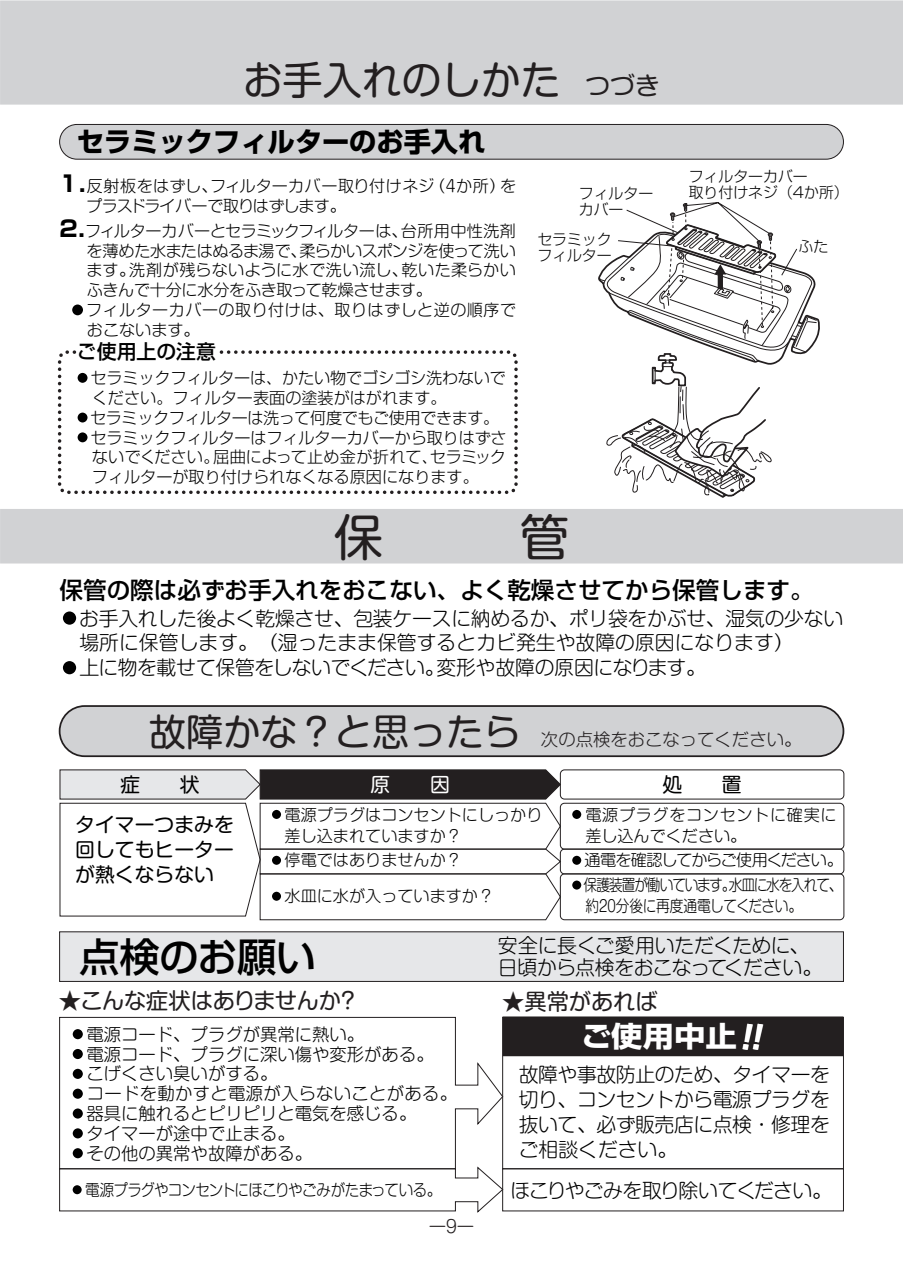
<style>
.page{position:relative;width:903px;height:1275px;background:#fff}
.page>*{position:absolute;margin:0;border:0;box-sizing:border-box;transform-origin:0 0}
.t1{font:49.52px "Shin M Go Pro";color:#231f20}
.t2{font:39.73px "Shin M Go Pro";color:#231f20}
.t3{font:500 39.73px "Shin Go Pro";letter-spacing:-.01em;color:#000}
.t4{font:700 28.35px "Shin Go Pro";color:#fff;scale:1.11 1}
.t5{font:700 27.3px "Shin Go Pro";color:#000}
.t6{font:500 23.62px "Shin Go Pro";color:#000}
.t7{font:22.4px "Shin M Go Pro";letter-spacing:-.01em;color:#231f20}
.t8{font:300 19.78px/24.8px "Shin M Go Pro";letter-spacing:-.015em;color:#000}
.t9{font:19.78px/39.6px "Shin M Go Pro";color:#000;text-align:center}
.t10{font:300 19.78px "Shin M Go Pro";letter-spacing:-.035em;color:#000}
.t11{font:300 19.78px "Shin M Go Pro";letter-spacing:-.05em;color:#000}
.t12{font:500 19.78px "Shin Go Pro";color:#000}
.t13{font:19.78px "Shin M Go Pro";color:#fff}
.t14{font:300 17.5px "Shin M Go Pro";color:#231f20}
.t15{font:300 17.32px "Shin M Go Pro";color:#000}
.t16{font:300 17.32px "Shin M Go Pro";color:#231f20}
.t17{font:300 16.1px/19.8px "Shin M Go Pro";color:#000}
.t18{font:300 16.1px/19.8px "Shin Go Pro";letter-spacing:-.01em;color:#000}
.t19{font:300 16.1px/19.8px "Shin M Go Pro";letter-spacing:-.02em;color:#000}
.t20{font:300 16.1px/21.2px "Shin M Go Pro";letter-spacing:-.07em;color:#000}
.t21{font:300 16.1px/19.8px "Shin M Go Pro";letter-spacing:.025em;color:#000}
.t22{font:300 16.1px "Shin M Go Pro";letter-spacing:-.045em;color:#000}
.t23{font:300 16.1px/21px "Shin M Go Pro";letter-spacing:.04em;color:#000}
.t24{font:300 16.1px "Shin M Go Pro";letter-spacing:-.055em;color:#000}
.t25{font:300 14.88px/30.3px "Shin Go Pro";color:#000}
.s1{font-size:24.85px}
.s2{font-family:"Shin Go Pro";font-weight:700;font-size:22.4px}
.s3{font-weight:400;font-size:37.27px}
</style>
<div class="page">
<div style="left:0;top:0;width:903px;height:105px;background:#d1d2d4"></div>
<svg style="left:58px;top:705px;width:787px;height:51px;background:#c8c9cb"></svg>
<svg style="left:59px;top:769px;width:786px;height:152px"></svg>
<div style="left:0;top:509px;width:903px;height:54px;background:#d1d2d4"></div>
<svg style="left:59px;top:124px;width:785px;height:36px;background:#c8c8ca"></svg>
<svg style="left:57px;top:350px;width:461px;height:142px"></svg>
<div style="left:60px;top:932px;width:783px;height:49px;background:#e6e7e9"></div>
<div style="left:59px;top:931px;width:785px;height:51px;border:1px solid #231f20"></div>
<svg style="left:59px;top:1016px;width:444px;height:151px"></svg>
<svg style="left:59px;top:1167px;width:444px;height:45px"></svg>
<div style="left:503px;top:1016px;width:340px;height:40px;background:#231f20"></div>
<div style="left:502px;top:1017px;width:342px;height:152px;border:1px solid #231f20"></div>
<svg style="left:598px;top:202px;width:222px;height:296px"></svg>
<h2 class="t2" style="left:243px;top:48px;width:418px">お手入れのしかた<span class="s1">　つづき</span></h2>
<h3 class="t5" style="left:77px;top:120px;width:410px">セラミックフィルターのお手入れ</h3>
<p class="t19" style="left:86px;top:174px;width:432px;text-indent:-27px"><span class="s2">1.</span>反射板をはずし、フィルターカバー取り付けネジ（4か所）をプラスドライバーで取りはずします。</p>
<p class="t17" style="left:86px;top:219px;width:431px;text-align:justify;text-indent:-27px"><span class="s2">2.</span>フィルターカバーとセラミックフィルターは、台所用中性洗剤を薄めた水またはぬるま湯で、柔らかいスポンジを使って洗います。洗剤が残らないように水で洗い流し、乾いた柔らかいふきんで十分に水分をふき取って乾燥させます。</p>
<p class="t21" style="left:87px;top:298px;width:431px;text-indent:-17px">●フィルターカバーの取り付けは、取りはずしと逆の順序でおこないます。</p>
<p class="t12" style="left:77px;top:336px;width:140px">ご使用上の注意</p>
<p class="t18" style="left:92px;top:366px;width:416px;text-indent:-17px">●セラミックフィルターは、かたい物でゴシゴシ洗わないでください。フィルター表面の塗装がはがれます。</p>
<p class="t18" style="left:74px;top:406px;width:426px">●セラミックフィルターは洗って何度でもご使用できます。</p>
<p class="t18" style="left:92px;top:426px;width:416px;text-align:justify;text-indent:-17px">●セラミックフィルターはフィルターカバーから取りはずさないでください。屈曲によって止め金が折れて、セラミックフィルターが取り付けられなくなる原因になります。</p>
<p class="t25" style="left:689px;top:160px;width:121px">フィルターカバー</p>
<p class="t25" style="left:579px;top:176px;width:76px">フィルター</p>
<p class="t25" style="left:689px;top:176px;width:162px">取り付けネジ（4か所）</p>
<p class="t25" style="left:537px;top:192px;width:88px;text-indent:41px">カバーセラミック</p>
<p class="t25" style="left:799px;top:230px;width:31px">ふた</p>
<p class="t25" style="left:537px;top:239px;width:76px">フィルター</p>
<h1 class="t1" style="left:334px;top:498px;width:237px">保　　管</h1>
<p class="t6" style="left:60px;top:571px;width:756px">保管の際は必ずお手入れをおこない、よく乾燥させてから保管します。</p>
<p class="t8" style="left:79px;top:603px;width:765px;text-indent:-20px">●お手入れした後よく乾燥させ、包装ケースに納めるか、ポリ袋をかぶせ、湿気の少ない場所に保管します。（湿ったまま保管するとカビ発生や故障の原因になります）</p>
<p class="t8" style="left:60px;top:653px;width:648px">●上に物を載せて保管をしないでください。変形や故障の原因になります。</p>
<p class="t16" style="left:149px;top:726px;width:654px"><span class="s3">故障かな？と思ったら</span> 次の点検をおこなってください。</p>
<p class="t9" style="left:75px;top:763px;width:160px">症　　状<br>タイマーつまみを</p>
<p class="t9" style="left:75px;top:834px;width:160px;line-height:24.8px;text-align:left">回してもヒーターが熱くならない</p>
<p class="t13" style="left:371px;top:769px;width:81px">原　　因</p>
<p class="t9" style="left:662px;top:763px;width:81px">処　　置</p>
<p class="t17" style="left:285px;top:802px;width:259px;line-height:21.2px;text-indent:-16px">●電源プラグはコンセントにしっかり差し込まれていますか？</p>
<p class="t17" style="left:268px;top:848px;width:195px">●停電ではありませんか？</p>
<p class="t23" style="left:585px;top:802px;width:253px;text-indent:-17px">●電源プラグをコンセントに確実に差し込んでください。</p>
<p class="t24" style="left:569px;top:847px;width:276px">●通電を確認してからご使用ください。</p>
<p class="t17" style="left:268px;top:884px;width:227px">●水皿に水が入っていますか？</p>
<p class="t20" style="left:585px;top:873px;width:259px;text-indent:-17px">●保護装置が働いています。水皿に水を入れて、約20分後に再度通電してください。</p>
<h2 class="t3" style="left:79px;top:924px;width:238px">点検のお願い</h2>
<p class="t8" style="left:498px;top:931px;width:313px">安全に長くご愛用いただくために、</p>
<p class="t10" style="left:498px;top:952px;width:326px">日頃から点検をおこなってください。</p>
<p class="t7" style="left:59px;top:982px;width:301px">★こんな症状はありませんか？</p>
<p class="t7" style="left:502px;top:984px;width:157px">★異常があれば</p>
<h3 class="t4" style="left:581px;top:1014px;width:142px">ご使用中止</h3>
<p class="t15" style="left:69px;top:1020px;width:297px">●電源コード、プラグが異常に熱い。</p>
<p class="t15" style="left:69px;top:1040px;width:366px">●電源コード、プラグに深い傷や変形がある。</p>
<p class="t15" style="left:69px;top:1060px;width:210px">●こげくさい臭いがする。</p>
<p class="t15" style="left:69px;top:1080px;width:390px">●コードを動かすと電源が入らないことがある。</p>
<p class="t15" style="left:69px;top:1100px;width:349px">●器具に触れるとピリピリと電気を感じる。</p>
<p class="t15" style="left:69px;top:1119px;width:227px">●タイマーが途中で止まる。</p>
<p class="t15" style="left:69px;top:1139px;width:245px">●その他の異常や故障がある。</p>
<p class="t22" style="left:69px;top:1177px;width:374px">●電源プラグやコンセントにほこりやごみがたまっている。</p>
<p class="t11" style="left:510px;top:1175px;width:323px">ほこりやごみを取り除いてください。</p>
<p class="t8" style="left:519px;top:1060px;width:313px;text-align:justify">故障や事故防止のため、タイマーを切り、コンセントから電源プラグを抜いて、必ず販売店に点検・修理をご相談ください。</p>
<p class="t14" style="left:429px;top:1212px;width:47px">ー9ー</p>
</div>
